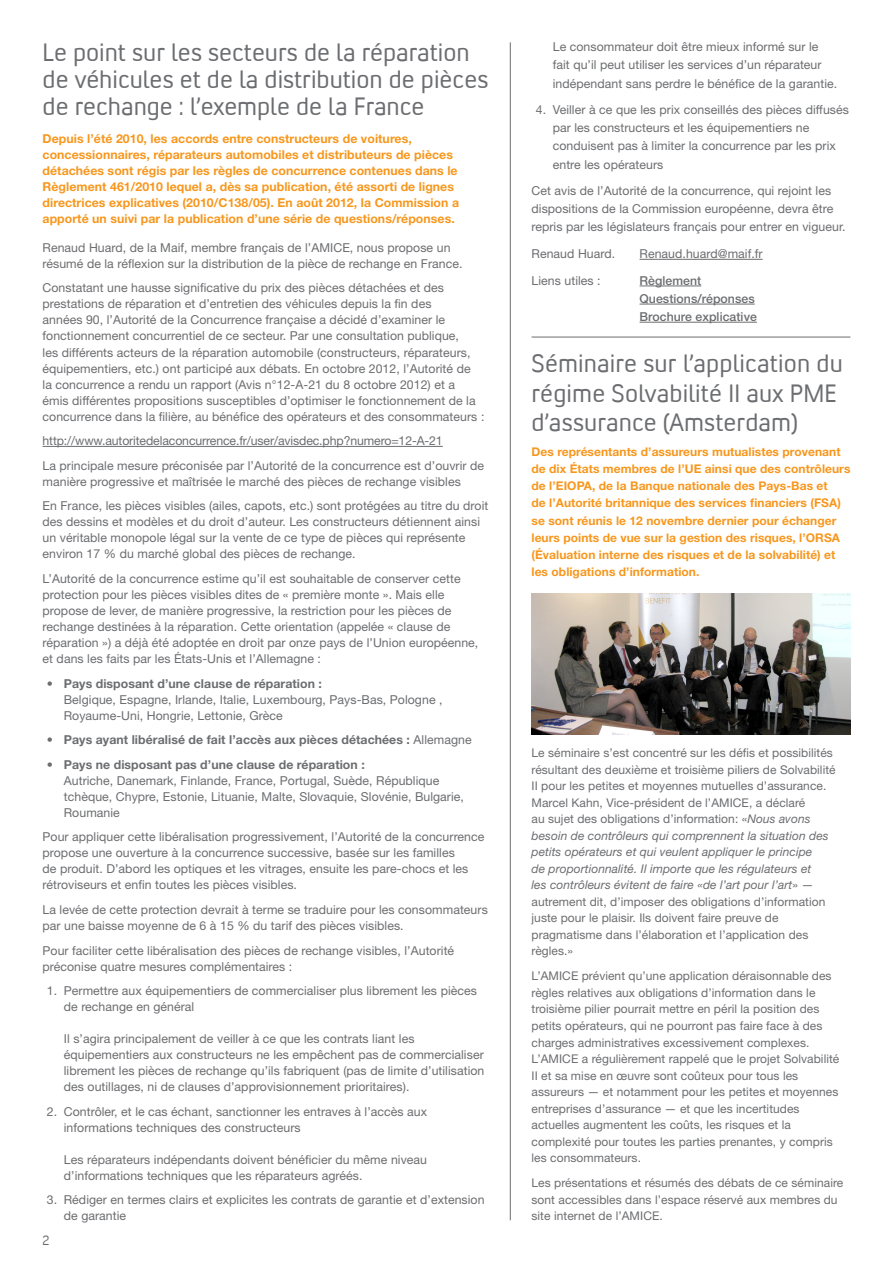
<style>
.page{position:relative;width:893px;height:1263px;background:#fff}
.page>*{position:absolute;margin:0;border:0;box-sizing:border-box;transform-origin:0 0}
.Amice_TITEL{font:25.5px/27.2px "Convection";color:#6c6d70}
.Amice_TITEL_met_RULE{font:25.5px/29.2px "Convection";letter-spacing:.005em;color:#6c6d70}
.Amice_body_copy{font:13.5px "Convection";color:#6c6d70}
.Amice_body_copy-2{font:12.3px/16px "Helvetica Neue LT Std";letter-spacing:.005em;color:#6c6d70}
.Amice_body_copy_bull{font:12.3px/16px "Helvetica Neue LT Std";letter-spacing:.005em;color:#6c6d70}
.Amice_ORANGE{font:700 12.3px/16px "Helvetica Neue LT Std";letter-spacing:.005em;color:#f7971d}
.Amice_body_copy_bull-2{font:700 12.3px "Helvetica Neue LT Std";letter-spacing:.005em;color:#6c6d70}
.Amice_body_copy-3{font:500 12.3px/18.1px "Helvetica Neue LT Std";letter-spacing:.005em;color:#6c6d70}
.Amice_body_copy-4{font:12px/16.5px "Helvetica Neue LT Std";letter-spacing:.005em;color:#6c6d70}
.Amice_ORANGE-2{font:700 12px/17.2px "Helvetica Neue LT Std";letter-spacing:.005em;color:#f7971d}
.s1{font-weight:700}
.s2{font-weight:400}
.s3{font-style:italic}
</style>
<div class="page">
<hr style="left:510px;top:42px;width:1px;height:1178px;background:#6c6d70">
<hr style="left:43px;top:446px;width:400px;height:1px;background:#6c6d70">
<hr style="left:639px;top:259px;width:124px;height:1px;background:#6c6d70">
<hr style="left:639px;top:286px;width:62px;height:1px;background:#6c6d70">
<hr style="left:639px;top:304px;width:116px;height:1px;background:#6c6d70">
<hr style="left:639px;top:322px;width:118px;height:1px;background:#6c6d70">
<hr style="left:531px;top:337px;width:319px;height:1px;background:#6c6d70">
<img style="left:531px;top:593px;width:319px;height:141px">
<p class="Amice_TITEL" style="left:43px;top:37px;width:447px">Le point sur les secteurs de la réparation de véhicules et de la distribution de pièces de rechange : l’exemple de la France</p>
<p class="Amice_ORANGE" style="left:43px;top:130px;width:418px">Depuis l’été 2010, les accords entre constructeurs de voitures, concessionnaires, réparateurs automobiles et distributeurs de pièces détachées sont régis par les règles de concurrence contenues dans le Règlement 461/2010 lequel a, dès sa publication, été assorti de lignes directrices explicatives (2010/C138/05). En août 2012, la Commission a apporté un suivi par la publication d’une série de questions/réponses.</p>
<p class="Amice_body_copy-2" style="left:43px;top:239px;width:421px">Renaud Huard, de la Maif, membre français de l’AMICE, nous propose un résumé de la réflexion sur la distribution de la pièce de rechange en France.</p>
<p class="Amice_body_copy-2" style="left:43px;top:280px;width:443px">Constatant une hausse significative du prix des pièces détachées et des prestations de réparation et d’entretien des véhicules depuis la fin des<br>années 90, l’Autorité de la Concurrence française a décidé d’examiner le fonctionnement concurrentiel de ce secteur. Par une consultation publique,<br>les différents acteurs de la réparation automobile (constructeurs, réparateurs, équipementiers, etc.) ont participé aux débats. En octobre 2012, l’Autorité de<br>la concurrence a rendu un rapport (Avis n°12-A-21 du 8 octobre 2012) et a<br>émis différentes propositions susceptibles d’optimiser le fonctionnement de la concurrence dans la filière, au bénéfice des opérateurs et des consommateurs :</p>
<p class="Amice_body_copy-2" style="left:43px;top:433px;width:402px">http://www.autoritedelaconcurrence.fr/user/avisdec.php?numero=12-A-21</p>
<p class="Amice_body_copy-2" style="left:43px;top:457px;width:443px">La principale mesure préconisée par l’Autorité de la concurrence est d’ouvrir de manière progressive et maîtrisée le marché des pièces de rechange visibles</p>
<p class="Amice_body_copy-2" style="left:43px;top:498px;width:447px">En France, les pièces visibles (ailes, capots, etc.) sont protégées au titre du droit des dessins et modèles et du droit d’auteur. Les constructeurs détiennent ainsi un véritable monopole légal sur la vente de ce type de pièces qui représente environ 17 % du marché global des pièces de rechange.</p>
<p class="Amice_body_copy-2" style="left:43px;top:570px;width:437px">L’Autorité de la concurrence estime qu’il est souhaitable de conserver cette protection pour les pièces visibles dites de « première monte ». Mais elle propose de lever, de manière progressive, la restriction pour les pièces de rechange destinées à la réparation. Cette orientation (appelée « clause de réparation ») a déjà été adoptée en droit par onze pays de l’Union européenne, et dans les faits par les États-Unis et l’Allemagne :</p>
<p class="Amice_body_copy_bull" style="left:64px;top:675px;width:380px;text-indent:-17px"><span class="s1">• Pays disposant d’une clause de réparation :<br></span>Belgique, Espagne, Irlande, Italie, Luxembourg, Pays-Bas, Pologne ,<br>Royaume-Uni, Hongrie, Lettonie, Grèce</p>
<p class="Amice_body_copy_bull-2" style="left:47px;top:732px;width:426px">• Pays ayant libéralisé de fait l’accès aux pièces détachées : <span class="s2">Allemagne</span></p>
<p class="Amice_body_copy_bull" style="left:64px;top:756px;width:402px;text-indent:-17px"><span class="s1">• Pays ne disposant pas d’une clause de réparation :<br></span>Autriche, Danemark, Finlande, France, Portugal, Suède, République tchèque, Chypre, Estonie, Lituanie, Malte, Slovaquie, Slovénie, Bulgarie, Roumanie</p>
<p class="Amice_body_copy-2" style="left:43px;top:829px;width:443px">Pour appliquer cette libéralisation progressivement, l’Autorité de la concurrence propose une ouverture à la concurrence successive, basée sur les familles<br>de produit. D’abord les optiques et les vitrages, ensuite les pare-chocs et les rétroviseurs et enfin toutes les pièces visibles.</p>
<p class="Amice_body_copy-2" style="left:43px;top:901px;width:447px">La levée de cette protection devrait à terme se traduire pour les consommateurs par une baisse moyenne de 6 à 15 % du tarif des pièces visibles.</p>
<p class="Amice_body_copy-2" style="left:43px;top:942px;width:413px">Pour faciliter cette libéralisation des pièces de rechange visibles, l’Autorité préconise quatre mesures complémentaires :</p>
<p class="Amice_body_copy_bull" style="left:64px;top:982px;width:415px;text-indent:-17px">1. Permettre aux équipementiers de commercialiser plus librement les pièces de rechange en général</p>
<p class="Amice_body_copy_bull" style="left:64px;top:1030px;width:422px">Il s’agira principalement de veiller à ce que les contrats liant les équipementiers aux constructeurs ne les empêchent pas de commercialiser librement les pièces de rechange qu’ils fabriquent (pas de limite d’utilisation des outillages, ni de clauses d’approvisionnement prioritaires).</p>
<p class="Amice_body_copy_bull" style="left:64px;top:1103px;width:365px;text-indent:-17px">2. Contrôler, et le cas échant, sanctionner les entraves à l’accès aux informations techniques des constructeurs</p>
<p class="Amice_body_copy_bull" style="left:64px;top:1151px;width:365px">Les réparateurs indépendants doivent bénéficier du même niveau d’informations techniques que les réparateurs agréés.</p>
<p class="Amice_body_copy_bull" style="left:64px;top:1192px;width:422px;text-indent:-17px">3. Rédiger en termes clairs et explicites les contrats de garantie et d’extension de garantie</p>
<p class="Amice_body_copy" style="left:43px;top:1231px;width:8px">2</p>
<p class="Amice_body_copy_bull" style="left:553px;top:38px;width:286px;line-height:18.1px">Le consommateur doit être mieux informé sur le fait qu’il peut utiliser les services d’un réparateur indépendant sans perdre le bénéfice de la garantie.</p>
<p class="Amice_body_copy_bull" style="left:553px;top:101px;width:298px;line-height:18.1px;text-indent:-17px">4. Veiller à ce que les prix conseillés des pièces diffusés par les constructeurs et les équipementiers ne conduisent pas à limiter la concurrence par les prix entre les opérateurs</p>
<p class="Amice_body_copy-2" style="left:531px;top:182px;width:315px;line-height:18.1px">Cet avis de l’Autorité de la concurrence, qui rejoint les dispositions de la Commission européenne, devra être repris par les législateurs français pour entrer en vigueur.</p>
<p class="Amice_body_copy-2" style="left:531px;top:245px;width:85px">Renaud Huard.</p>
<p class="Amice_body_copy-2" style="left:639px;top:245px;width:125px">Renaud.huard@maif.fr</p>
<p class="Amice_body_copy-2" style="left:531px;top:272px;width:71px">Liens utiles :</p>
<p class="Amice_body_copy-3" style="left:639px;top:271px;width:119px">Règlement<br>Questions/réponses<br>Brochure explicative</p>
<p class="Amice_TITEL_met_RULE" style="left:531px;top:348px;width:313px">Séminaire sur l’application du régime Solvabilité II aux PME d’assurance (Amsterdam)</p>
<p class="Amice_ORANGE-2" style="left:531px;top:442px;width:320px">Des représentants d’assureurs mutualistes provenant de dix États membres de l’UE ainsi que des contrôleurs de l’EIOPA, de la Banque nationale des Pays-Bas et<br>de l’Autorité britannique des services financiers (FSA) se sont réunis le 12 novembre dernier pour échanger leurs points de vue sur la gestion des risques, l’ORSA (Évaluation interne des risques et de la solvabilité) et les obligations d’information.</p>
<p class="Amice_body_copy-4" style="left:531px;top:744px;width:306px">Le séminaire s’est concentré sur les défis et possibilités résultant des deuxième et troisième piliers de Solvabilité II pour les petites et moyennes mutuelles d’assurance.<br>Marcel Kahn, Vice-président de l’AMICE, a déclaré<br>au sujet des obligations d’information: «<span class="s3">Nous avons besoin de contrôleurs qui comprennent la situation des petits opérateurs et qui veulent appliquer le principe<br>de proportionnalité. Il importe que les régulateurs et<br>les contrôleurs évitent de faire «de l’art pour l’art</span>» — autrement dit, d’imposer des obligations d’information juste pour le plaisir. Ils doivent faire preuve de pragmatisme dans l’élaboration et l’application des règles.»</p>
<p class="Amice_body_copy-4" style="left:531px;top:968px;width:309px">L’AMICE prévient qu’une application déraisonnable des règles relatives aux obligations d’information dans le troisième pilier pourrait mettre en péril la position des petits opérateurs, qui ne pourront pas faire face à des charges administratives excessivement complexes.<br>L’AMICE a régulièrement rappelé que le projet Solvabilité II et sa mise en œuvre sont coûteux pour tous les assureurs — et notamment pour les petites et moyennes entreprises d’assurance — et que les incertitudes actuelles augmentent les coûts, les risques et la complexité pour toutes les parties prenantes, y compris les consommateurs.</p>
<p class="Amice_body_copy-4" style="left:531px;top:1174px;width:313px">Les présentations et résumés des débats de ce séminaire sont accessibles dans l’espace réservé aux membres du site internet de l’AMICE.</p>
</div>
